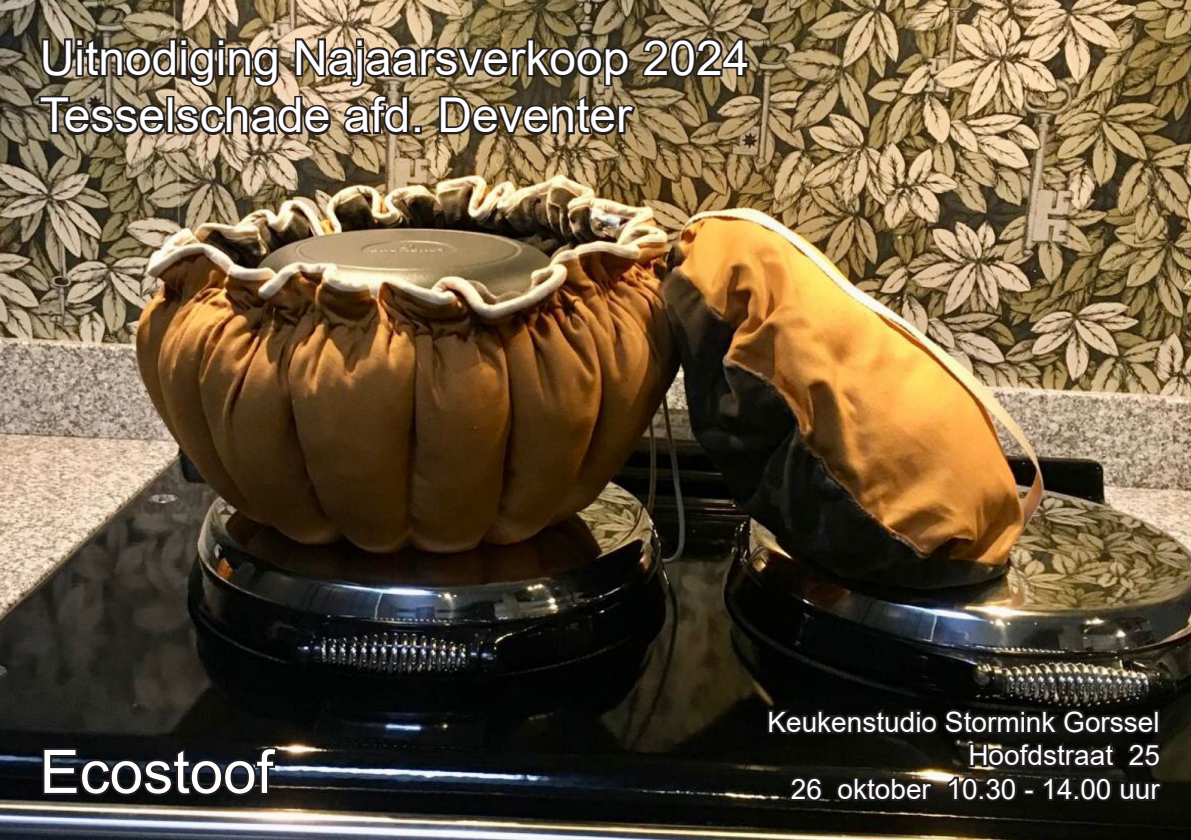
<style>
.page{position:relative;width:1191px;height:840px;background:#fff}
.page>*{position:absolute;margin:0;border:0;box-sizing:border-box;transform-origin:0 0}
.t1{font:60px "Arial";color:#fff}
.t2{font:48px/57.6px "Arial";color:#fff}
.t3{font:28px/33.6px "Arial";color:#fff;text-align:right}
</style>
<div class="page">
<img style="left:0;top:0;width:1191px;height:839px">
<svg style="left:37px;top:34px;width:714px;height:108px;background:#675943"></svg>
<svg style="left:765px;top:704px;width:400px;height:99px;background:#1a1814"></svg>
<svg style="left:40px;top:743px;width:240px;height:55px;background:#17181b"></svg>
<h2 class="t2" style="left:40px;top:29px;width:711px">Uitnodiging Najaarsverkoop 2024<br>Tesselschade afd. Deventer</h2>
<h1 class="t1" style="left:40px;top:730px;width:235px">Ecostoof</h1>
<p class="t3" style="left:767px;top:704px;width:394px">Keukenstudio Stormink Gorssel<br>Hoofdstraat 25</p>
<p class="t3" style="left:790px;top:771px;width:370px">26 oktober 10.30 - 14.00 uur</p>
</div>
